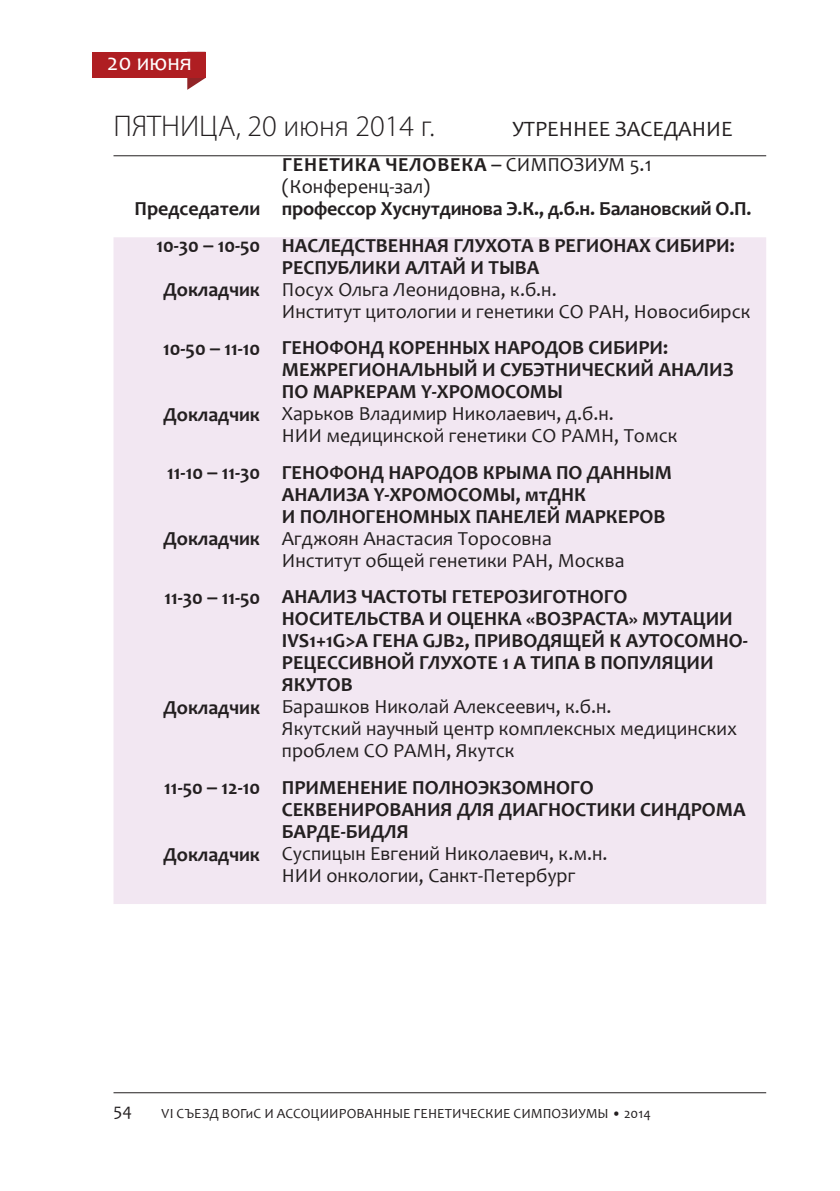
<style>
.page{position:relative;width:840px;height:1191px;background:#fff}
.page>*{position:absolute;margin:0;border:0;box-sizing:border-box;transform-origin:0 0}
.t1{font:300 30px "Myriad Pro";color:#231f20}
.t2{font:24px "Candara";color:#fff}
.t3{font:22px "Candara";color:#231f20}
.t4{font:700 20px/22px "Candara";color:#231f20}
.t5{font:20px/22px "Candara";color:#231f20}
.t6{font:18px "Candara";color:#231f20}
.t7{font:14px "Candara";letter-spacing:.005em;color:#231f20}
.s1{font-family:"Calibri"}
.s2{font-weight:700}
</style>
<div class="page">
<hr style="left:113px;top:1092px;width:652px;height:1px;background:#231f20">
<svg style="left:187px;top:78px;width:18px;height:12px"></svg>
<div style="left:92px;top:52px;width:113px;height:26px;background:#af1e22"></div>
<div style="left:113px;top:237px;width:652px;height:667px;background:#f2e7f2"></div>
<hr style="left:113px;top:155px;width:158px;height:1px;background:#231f20">
<hr style="left:271px;top:155px;width:494px;height:1px;background:#231f20">
<p class="t2" style="left:107px;top:52px;width:86px">20 июня</p>
<h1 class="t1" style="left:113px;top:114px;width:322px">ПЯТНИЦА, 20 июня 2014 г.</h1>
<p class="t3" style="left:512px;top:120px;width:221px">УТРЕННЕЕ ЗАСЕДАНИЕ</p>
<p class="t4" style="left:134px;top:199px;width:127px">Председатели</p>
<p class="t4" style="left:156px;top:237px;width:105px">10-30 <span class="s1">–</span> 10-50</p>
<p class="t4" style="left:163px;top:281px;width:98px">Докладчик</p>
<p class="t4" style="left:163px;top:339px;width:98px">10-50 <span class="s1">–</span> 11-10</p>
<p class="t4" style="left:163px;top:405px;width:98px">Докладчик</p>
<p class="t4" style="left:167px;top:464px;width:94px">11-10 <span class="s1">–</span> 11-30</p>
<p class="t4" style="left:163px;top:530px;width:98px">Докладчик</p>
<p class="t4" style="left:164px;top:588px;width:97px">11-30 <span class="s1">–</span> 11-50</p>
<p class="t4" style="left:163px;top:698px;width:98px">Докладчик</p>
<p class="t4" style="left:164px;top:779px;width:97px">11-50 <span class="s1">–</span> 12-10</p>
<p class="t4" style="left:163px;top:845px;width:98px">Докладчик</p>
<p class="t5" style="left:282px;top:156px;width:371px"><span class="s2">ГЕНЕТИКА ЧЕЛОВЕКА</span> <span class="s1">–</span> СИМПОЗИУМ 5.1 (Конференц-зал)</p>
<p class="t4" style="left:282px;top:200px;width:471px">профессор Хуснутдинова Э.К., д.б.н. Балановский О.П.</p>
<p class="t4" style="left:282px;top:236px;width:454px">НАСЛЕДСТВЕННАЯ ГЛУХОТА В РЕГИОНАХ СИБИРИ:<br>РЕСПУБЛИКИ АЛТАЙ И ТЫВА</p>
<p class="t5" style="left:282px;top:280px;width:470px">Посух Ольга Леонидовна, к.б.н.<br>Институт цитологии и генетики СО РАН, Новосибирск</p>
<p class="t4" style="left:282px;top:339px;width:453px">ГЕНОФОНД КОРЕННЫХ НАРОДОВ СИБИРИ:<br>МЕЖРЕГИОНАЛЬНЫЙ И СУБЭТНИЧЕСКИЙ АНАЛИЗ<br>ПО МАРКЕРАМ Y-ХРОМОСОМЫ</p>
<p class="t5" style="left:282px;top:405px;width:397px">Харьков Владимир Николаевич, д.б.н.<br>НИИ медицинской генетики СО РАМН, Томск</p>
<p class="t4" style="left:282px;top:463px;width:391px">ГЕНОФОНД НАРОДОВ КРЫМА ПО ДАННЫМ<br>АНАЛИЗА Y-ХРОМОСОМЫ, мтДНК<br>И ПОЛНОГЕНОМНЫХ ПАНЕЛЕЙ МАРКЕРОВ</p>
<p class="t5" style="left:282px;top:529px;width:344px">Агджоян Анастасия Торосовна<br>Институт общей генетики РАН, Москва</p>
<p class="t4" style="left:282px;top:588px;width:467px">АНАЛИЗ ЧАСТОТЫ ГЕТЕРОЗИГОТНОГО НОСИТЕЛЬСТВА И ОЦЕНКА «ВОЗРАСТА» МУТАЦИИ IVS1+1G&gt;A ГЕНА GJB2, ПРИВОДЯЩЕЙ К АУТОСОМНО-РЕЦЕССИВНОЙ ГЛУХОТЕ 1 А ТИПА В ПОПУЛЯЦИИ ЯКУТОВ</p>
<p class="t5" style="left:282px;top:698px;width:456px">Барашков Николай Алексеевич, к.б.н.<br>Якутский научный центр комплексных медицинских проблем СО РАМН, Якутск</p>
<p class="t4" style="left:282px;top:778px;width:465px">ПРИМЕНЕНИЕ ПОЛНОЭКЗОМНОГО<br>СЕКВЕНИРОВАНИЯ ДЛЯ ДИАГНОСТИКИ СИНДРОМА<br>БАРДЕ-БИДЛЯ</p>
<p class="t5" style="left:282px;top:844px;width:327px">Суспицын Евгений Николаевич, к.м.н.<br>НИИ онкологии, Санкт-Петербург</p>
<p class="t6" style="left:113px;top:1102px;width:20px">54</p>
<p class="t7" style="left:161px;top:1108px;width:490px">VI СЪЕЗД ВОГиС И АССОЦИИРОВАННЫЕ ГЕНЕТИЧЕСКИЕ СИМПОЗИУМЫ • 2014</p>
</div>
